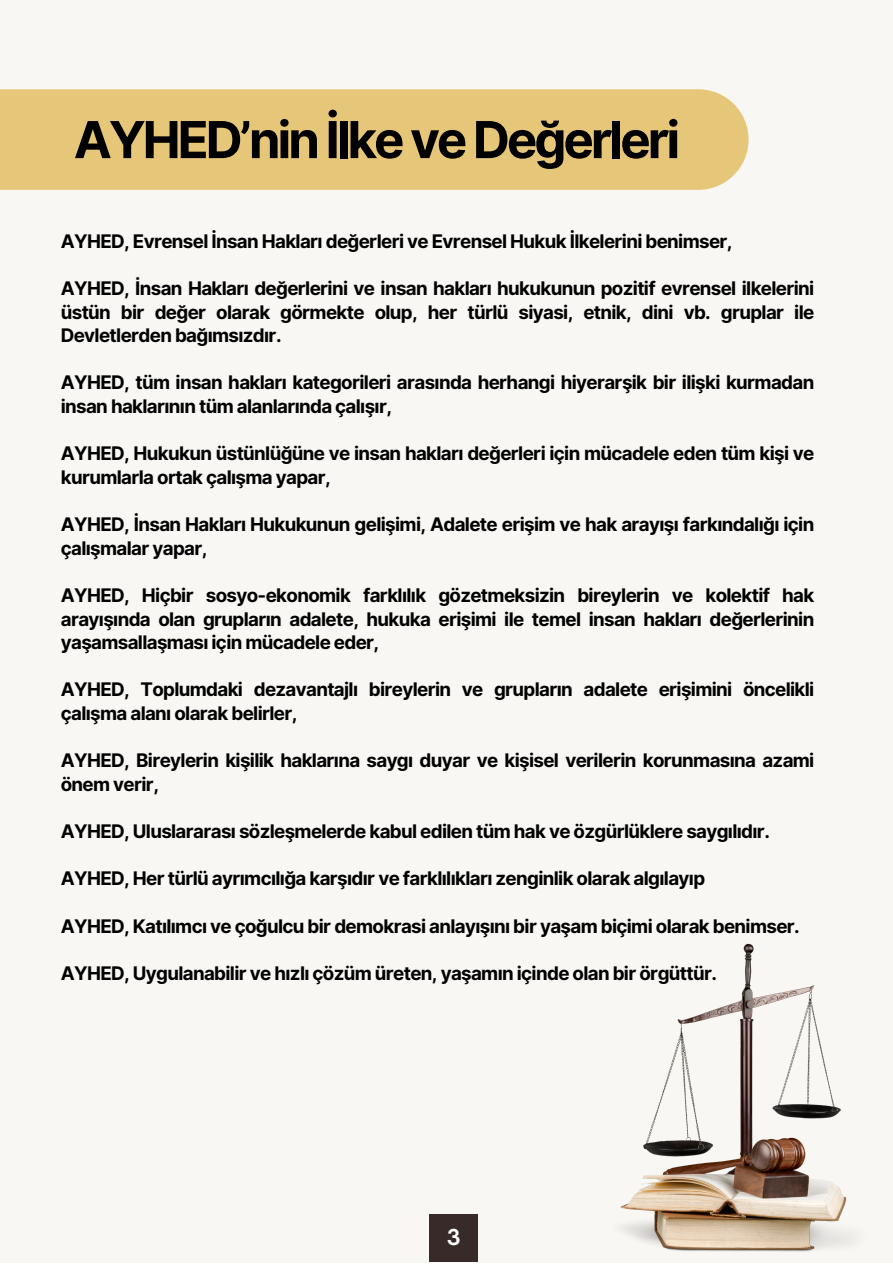
<style>
.page{position:relative;width:893px;height:1264px;background:#fff}
.page>*{position:absolute;margin:0;border:0;box-sizing:border-box;transform-origin:0 0}
.t1{font:700 51px "Inter";letter-spacing:-.06em;color:#000}
.t2{font:700 21px "Open Sauce One";color:#fff}
.t3{font:700 18.75px/23.5px "Inter";letter-spacing:-.035em;color:#000}
</style>
<div class="page">
<div style="left:0;top:0;width:892px;height:1262px;background:#f8f7f4"></div>
<div style="left:429px;top:1214px;width:49px;height:48px;background:#372a28"></div>
<div style="left:0;top:89px;width:748px;height:101px;background:#e6c678"></div>
<img style="left:620px;top:943px;width:232px;height:309px">
<p class="t1" style="left:74px;top:109px;width:608px">AYHED’nin İlke ve Değerleri</p>
<p class="t3" style="left:61px;top:229px;width:673px">AYHED, Evrensel İnsan Hakları değerleri ve Evrensel Hukuk İlkelerini benimser,</p>
<p class="t3" style="left:61px;top:276px;width:755px;text-align:justify">AYHED, İnsan Hakları değerlerini ve insan hakları hukukunun pozitif evrensel ilkelerini üstün bir değer olarak görmekte olup, her türlü siyasi, etnik, dini vb. gruplar ile Devletlerden bağımsızdır.</p>
<p class="t3" style="left:61px;top:371px;width:755px">AYHED, tüm insan hakları kategorileri arasında herhangi hiyerarşik bir ilişki kurmadan insan haklarının tüm alanlarında çalışır,</p>
<p class="t3" style="left:61px;top:441px;width:755px">AYHED, Hukukun üstünlüğüne ve insan hakları değerleri için mücadele eden tüm kişi ve kurumlarla ortak çalışma yapar,</p>
<p class="t3" style="left:61px;top:512px;width:755px">AYHED, İnsan Hakları Hukukunun gelişimi, Adalete erişim ve hak arayışı farkındalığı için çalışmalar yapar,</p>
<p class="t3" style="left:61px;top:583px;width:755px;text-align:justify">AYHED, Hiçbir sosyo-ekonomik farklılık gözetmeksizin bireylerin ve kolektif hak arayışında olan grupların adalete, hukuka erişimi ile temel insan hakları değerlerinin yaşamsallaşması için mücadele eder,</p>
<p class="t3" style="left:61px;top:677px;width:755px">AYHED, Toplumdaki dezavantajlı bireylerin ve grupların adalete erişimini öncelikli çalışma alanı olarak belirler,</p>
<p class="t3" style="left:61px;top:748px;width:755px">AYHED, Bireylerin kişilik haklarına saygı duyar ve kişisel verilerin korunmasına azami önem verir,</p>
<p class="t3" style="left:61px;top:819px;width:710px">AYHED, Uluslararası sözleşmelerde kabul edilen tüm hak ve özgürlüklere saygılıdır.</p>
<p class="t3" style="left:61px;top:866px;width:645px">AYHED, Her türlü ayrımcılığa karşıdır ve farklılıkları zenginlik olarak algılayıp</p>
<p class="t3" style="left:61px;top:914px;width:740px">AYHED, Katılımcı ve çoğulcu bir demokrasi anlayışını bir yaşam biçimi olarak benimser.</p>
<p class="t3" style="left:61px;top:961px;width:657px">AYHED, Uygulanabilir ve hızlı çözüm üreten, yaşamın içinde olan bir örgüttür.</p>
<p class="t2" style="left:447px;top:1223px;width:15px">3</p>
</div>
